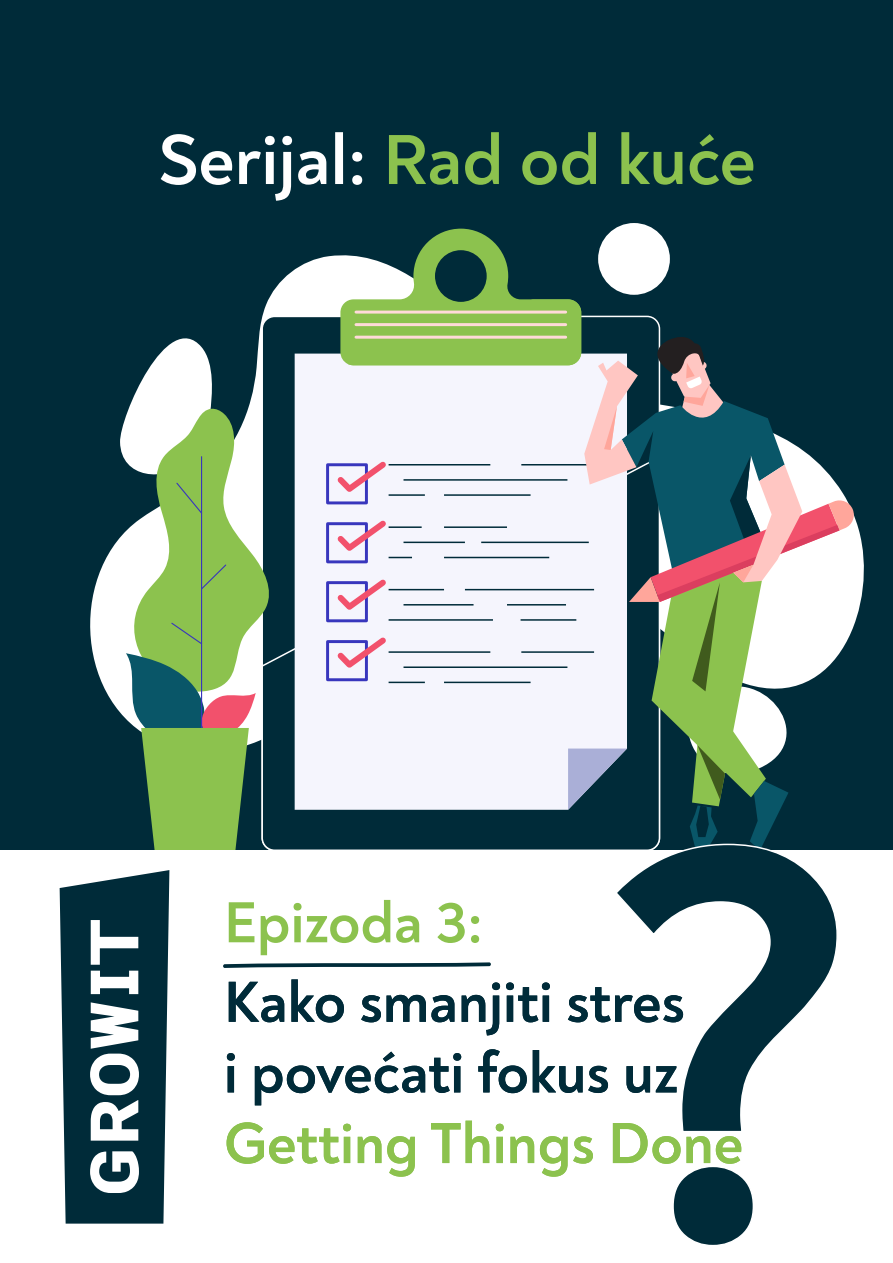
<style>
.page{position:relative;width:893px;height:1263px;background:#002b39}
.page>*{position:absolute;margin:0;border:0;box-sizing:border-box;transform-origin:0 0}
.t1{font:700 569.85px "Noah";color:#002b39}
.t2{font:700 72px "Noah";color:#8cc24e}
.t3{font:700 58.8px/70.7px "Noah";color:#002b39}
.t4{font:700 58.8px "Noah";color:#8cc24e}
.s1{color:#fff}
</style>
<div class="page">
<div style="left:598px;top:223px;width:72px;height:72px;background:#fff;border-radius:50%"></div>
<svg style="left:90px;top:255px;width:774px;height:458px"></svg>
<svg style="left:274px;top:455px;width:58px;height:395px"></svg>
<div style="left:295px;top:354px;width:37px;height:456px;background:#f5f5fd"></div>
<div style="left:326px;top:463px;width:42px;height:41px;border:3px solid #3836bd"></div>
<div style="left:326px;top:522px;width:42px;height:41px;border:3px solid #3836bd"></div>
<div style="left:326px;top:581px;width:42px;height:41px;border:3px solid #3836bd"></div>
<div style="left:326px;top:640px;width:42px;height:41px;border:3px solid #3836bd"></div>
<svg style="left:332px;top:228px;width:524px;height:622px"></svg>
<svg style="left:120px;top:307px;width:154px;height:543px"></svg>
<div style="left:0;top:850px;width:893px;height:413px;background:#fff"></div>
<svg style="left:614px;top:843px;width:225px;height:7px"></svg>
<svg style="left:60px;top:870px;width:109px;height:353px"></svg>
<svg style="left:223px;top:962px;width:268px;height:6px"></svg>
<p class="t2" style="left:158px;top:114px;width:600px"><span class="s1">Serijal:</span> Rad od kuće</p>
<h1 class="t1" style="left:592px;top:688px;width:278px">?</h1>
<p class="t4" style="left:224px;top:885px;width:260px">Epizoda 3:</p>
<p class="t3" style="left:224px;top:967px;width:462px">Kako smanjiti stres i povećati fokus uz</p>
<p class="t4" style="left:224px;top:1106px;width:521px">Getting Things Done</p>
</div>
